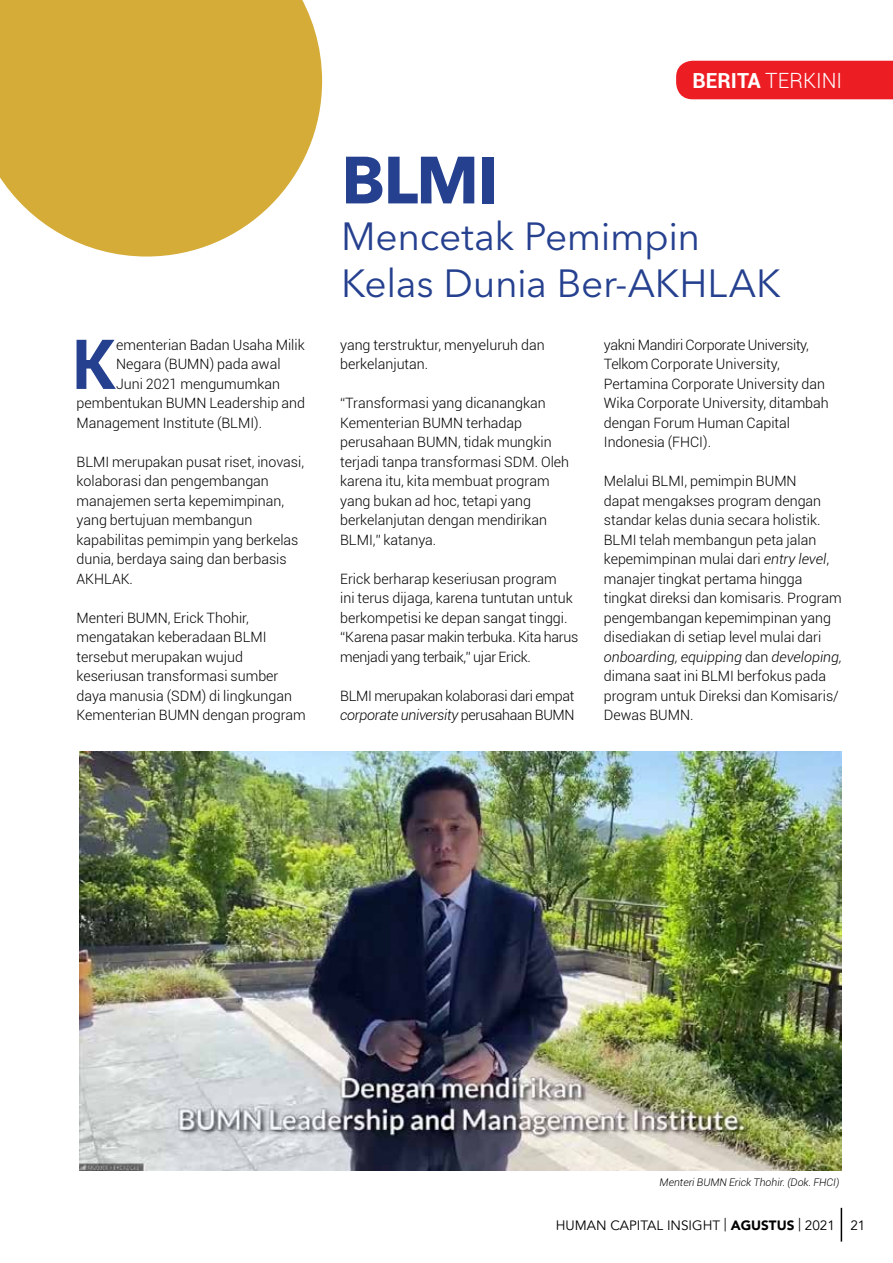
<style>
.page{position:relative;width:893px;height:1263px;background:#fff}
.page>*{position:absolute;margin:0;border:0;box-sizing:border-box;transform-origin:0 0}
.t1{font:700 69.15px "Roboto";color:#25408f}
.t2{font:700 66px "Avenir Next LT Pro";color:#25408f}
.t3{font:39px/46.8px "Avenir Next LT Pro";letter-spacing:-.01em;color:#25408f}
.t4{font:300 21px "Roboto";color:#fff}
.t5{font:300 14.25px/19.5px "Roboto";color:#000}
.t6{font:300 14.25px/19.5px "Roboto";letter-spacing:-.02em;color:#000}
.t7{font:13.5px "Avenir";color:#000}
.t8{font:italic 300 10.5px "Roboto";color:#000}
.s1{font-weight:700}
.s2{font-style:italic}
.s3{font-family:"Avenir LT";font-weight:900}
</style>
<div class="page">
<hr style="left:841px;top:1208px;width:1px;height:33px;background:#000">
<div style="left:676px;top:61px;width:217px;height:38px;background:#ed1d24"></div>
<img style="left:79px;top:751px;width:763px;height:420px">
<svg style="left:0;top:0;width:322px;height:257px;background:#dab651"></svg>
<h1 class="t1" style="left:72px;top:316px;width:45px">K</h1>
<p class="t5" style="left:116px;top:335px;width:190px">ementerian Badan Usaha Milik</p>
<p class="t5" style="left:116px;top:354px;width:166px">Negara (BUMN) pada awal</p>
<p class="t5" style="left:116px;top:374px;width:165px">Juni 2021 mengumumkan</p>
<p class="t5" style="left:77px;top:393px;width:230px">pembentukan BUMN Leadership and</p>
<p class="t5" style="left:77px;top:413px;width:187px">Management Institute (BLMI).</p>
<p class="t5" style="left:77px;top:452px;width:229px">BLMI merupakan pusat riset, inovasi, kolaborasi dan pengembangan manajemen serta kepemimpinan, yang bertujuan membangun kapabilitas pemimpin yang berkelas dunia, berdaya saing dan berbasis<br>AKHLAK.</p>
<p class="t5" style="left:77px;top:608px;width:231px">Menteri BUMN, Erick Thohir, mengatakan keberadaan BLMI tersebut merupakan wujud keseriusan transformasi sumber daya manusia (SDM) di lingkungan<br>Kementerian BUMN dengan program</p>
<h3 class="t4" style="left:692px;top:66px;width:151px"><span class="s1">BERITA</span> TERKINI</h3>
<h2 class="t2" style="left:341px;top:140px;width:159px">BLMI</h2>
<h3 class="t3" style="left:341px;top:213px;width:441px">Mencetak Pemimpin<br>Kelas Dunia Ber-AKHLAK</h3>
<p class="t5" style="left:340px;top:335px;width:206px">yang terstruktur, menyeluruh dan berkelanjutan.</p>
<p class="t5" style="left:340px;top:393px;width:230px">“Transformasi yang dicanangkan<br>Kementerian BUMN terhadap perusahaan BUMN, tidak mungkin terjadi tanpa transformasi SDM. Oleh karena itu, kita membuat program yang bukan ad hoc, tetapi yang berkelanjutan dengan mendirikan<br>BLMI,” katanya.</p>
<p class="t5" style="left:340px;top:568px;width:240px">Erick berharap keseriusan program<br>ini terus dijaga, karena tuntutan untuk berkompetisi ke depan sangat tinggi. “Karena pasar makin terbuka. Kita harus menjadi yang terbaik,” ujar Erick.</p>
<p class="t6" style="left:340px;top:685px;width:236px">BLMI merupakan kolaborasi dari empat <span class="s2">corporate university</span> perusahaan BUMN</p>
<p class="t5" style="left:604px;top:334px;width:227px">yakni Mandiri Corporate University,<br>Telkom Corporate University,<br>Pertamina Corporate University dan<br>Wika Corporate University, ditambah dengan Forum Human Capital<br>Indonesia (FHCI).</p>
<p class="t5" style="left:604px;top:471px;width:239px">Melalui BLMI, pemimpin BUMN<br>dapat mengakses program dengan standar kelas dunia secara holistik.<br>BLMI telah membangun peta jalan kepemimpinan mulai dari <span class="s2">entry level</span>, manajer tingkat pertama hingga tingkat direksi dan komisaris. Program pengembangan kepemimpinan yang disediakan di setiap level mulai dari <span class="s2">onboarding, equipping</span> dan <span class="s2">developing, </span>dimana saat ini BLMI berfokus pada program untuk Direksi dan Komisaris/ Dewas BUMN.</p>
<p class="t8" style="left:660px;top:1174px;width:181px">Menteri BUMN Erick Thohir. (Dok. FHCI)</p>
<p class="t7" style="left:556px;top:1217px;width:311px">HUMAN CAPITAL INSIGHT | <span class="s3">AGUSTUS</span> | 2021 21</p>
</div>
